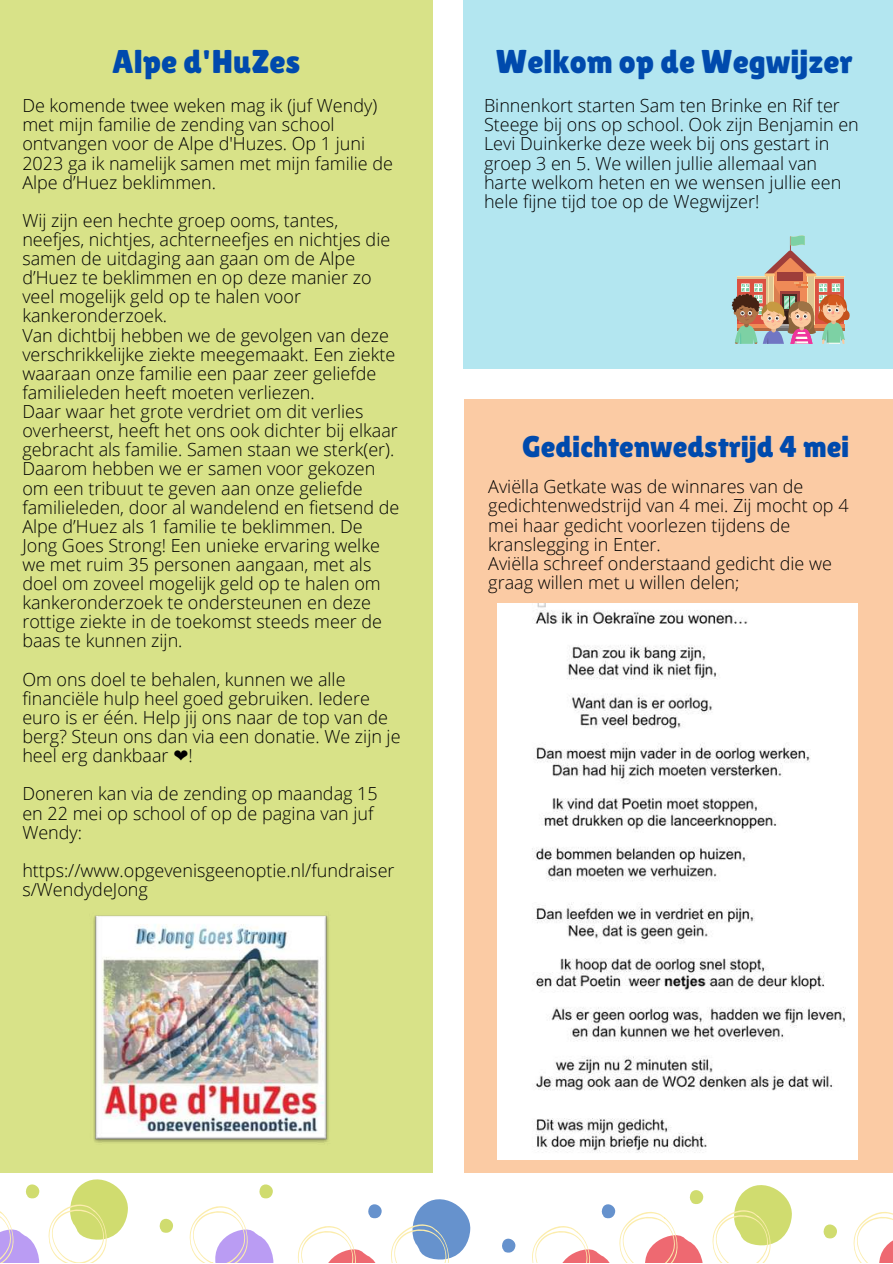
<style>
.page{position:relative;width:893px;height:1264px;background:#fff}
.page>*{position:absolute;margin:0;border:0;box-sizing:border-box;transform-origin:0 0}
.t1{font:33px "Lilita One";color:#004aad}
.t2{font:30px "Lilita One";color:#004aad}
.t3{font:300 18px/19px "Open Sans";color:#000}
.s1{font-family:"DejaVu Sans";font-weight:400}
</style>
<div class="page">
<div style="left:464px;top:399px;width:428px;height:774px;background:#fbcba4"></div>
<div style="left:0;top:0;width:433px;height:1172px;background:#d8e288"></div>
<svg style="left:853px;top:1212px;width:39px;height:50px"></svg>
<svg style="left:823px;top:1224px;width:14px;height:14px"></svg>
<svg style="left:712px;top:1185px;width:80px;height:77px"></svg>
<svg style="left:532px;top:1190px;width:172px;height:72px"></svg>
<svg style="left:502px;top:1238px;width:13px;height:14px"></svg>
<svg style="left:297px;top:1199px;width:174px;height:63px"></svg>
<svg style="left:259px;top:1184px;width:14px;height:14px"></svg>
<svg style="left:189px;top:1206px;width:85px;height:56px"></svg>
<svg style="left:159px;top:1218px;width:14px;height:15px"></svg>
<svg style="left:25px;top:1184px;width:15px;height:14px"></svg>
<svg style="left:48px;top:1179px;width:80px;height:83px"></svg>
<svg style="left:0;top:1211px;width:40px;height:51px"></svg>
<div style="left:463px;top:0;width:429px;height:369px;background:#b3e6f0"></div>
<img style="left:497px;top:603px;width:360px;height:556px">
<svg style="left:731px;top:236px;width:118px;height:108px"></svg>
<img style="left:93px;top:915px;width:236px;height:228px">
<h1 class="t1" style="left:112px;top:42px;width:190px">Alpe d'HuZes</h1>
<p class="t3" style="left:22px;top:96px;width:372px">De komende twee weken mag ik (juf Wendy) met mijn familie de zending van school ontvangen voor de Alpe d'Huzes. Op 1 juni 2023 ga ik namelijk samen met mijn familie de Alpe d’Huez beklimmen.</p>
<p class="t3" style="left:22px;top:210px;width:378px">Wij zijn een hechte groep ooms, tantes, neefjes, nichtjes, achterneefjes en nichtjes die samen de uitdaging aan gaan om de Alpe d’Huez te beklimmen en op deze manier zo veel mogelijk geld op te halen voor kankeronderzoek.<br>Van dichtbij hebben we de gevolgen van deze verschrikkelijke ziekte meegemaakt. Een ziekte waaraan onze familie een paar zeer geliefde familieleden heeft moeten verliezen.<br>Daar waar het grote verdriet om dit verlies overheerst, heeft het ons ook dichter bij elkaar gebracht als familie. Samen staan we sterk(er).<br>Daarom hebben we er samen voor gekozen om een tribuut te geven aan onze geliefde familieleden, door al wandelend en fietsend de Alpe d’Huez als 1 familie te beklimmen. De Jong Goes Strong! Een unieke ervaring welke we met ruim 35 personen aangaan, met als doel om zoveel mogelijk geld op te halen om kankeronderzoek te ondersteunen en deze rottige ziekte in de toekomst steeds meer de baas te kunnen zijn.</p>
<p class="t3" style="left:22px;top:669px;width:379px">Om ons doel te behalen, kunnen we alle financiële hulp heel goed gebruiken. Iedere euro is er één. Help jij ons naar de top van de berg? Steun ons dan via een donatie. We zijn je heel erg dankbaar <span class="s1">❤️</span>!</p>
<p class="t3" style="left:22px;top:784px;width:357px">Doneren kan via de zending op maandag 15 en 22 mei op school of op de pagina van juf<br>Wendy:</p>
<p class="t3" style="left:22px;top:860px;width:373px">https://www.opgevenisgeenoptie.nl/fundraiser s/WendydeJong</p>
<h1 class="t1" style="left:496px;top:42px;width:358px">Welkom op de Wegwijzer</h1>
<p class="t3" style="left:484px;top:96px;width:376px">Binnenkort starten Sam ten Brinke en Rif ter Steege bij ons op school. Ook zijn Benjamin en Levi Duinkerke deze week bij ons gestart in groep 3 en 5. We willen jullie allemaal van harte welkom heten en we wensen jullie een hele fijne tijd toe op de Wegwijzer!</p>
<h2 class="t2" style="left:522px;top:429px;width:329px">Gedichtenwedstrijd 4 mei</h2>
<p class="t3" style="left:488px;top:477px;width:362px">Aviëlla Getkate was de winnares van de gedichtenwedstrijd van 4 mei. Zij mocht op 4 mei haar gedicht voorlezen tijdens de kranslegging in Enter.<br>Aviëlla schreef onderstaand gedicht die we graag willen met u willen delen;</p>
</div>
